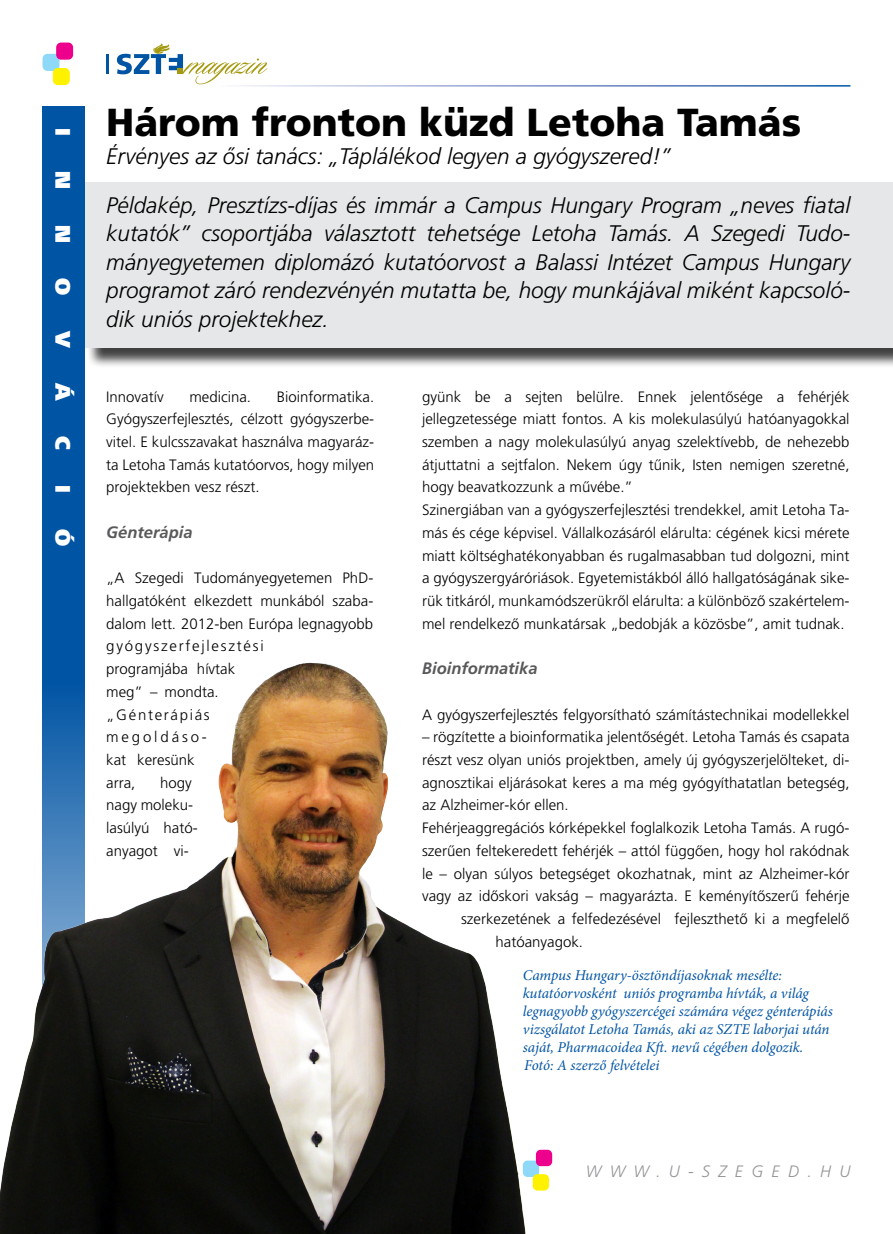
<style>
.page{position:relative;width:893px;height:1234px;background:#fff}
.page>*{position:absolute;margin:0;border:0;box-sizing:border-box;transform-origin:0 0}
.t1{font:900 39px "Frutiger CE";color:#000}
.t2{font:italic 300 22.5px/28.5px "Frutiger CE";color:#000}
.t3{font:900 21px "Frutiger CE";color:#fff}
.t4{font:italic 700 16.5px "Frutiger CE";color:#58595b}
.t5{font:italic 300 16.5px "Frutiger CE";letter-spacing:.5em;color:#939598}
.t6{font:300 15px/22.6px "Frutiger";color:#000}
.t7{font:italic 15px/18px "Minion Pro";letter-spacing:-.005em;color:#0054a4}
</style>
<div class="page">
<svg style="left:117px;top:43px;width:150px;height:41px"></svg>
<div style="left:43px;top:54px;width:16px;height:17px;background:#8ed8f8;border-radius:5px"></div>
<div style="left:53px;top:68px;width:17px;height:17px;background:#fff200;border-radius:5px"></div>
<div style="left:56px;top:43px;width:17px;height:17px;background:#ec008c;border-radius:5px"></div>
<hr style="left:106px;top:54px;width:2px;height:20px;background:#0054a4">
<div style="left:43px;top:106px;width:42px;height:1127px;background:#0054a4"></div>
<div style="left:86px;top:184px;width:807px;height:184px;background:#000;opacity:.75"></div>
<div style="left:85px;top:182px;width:808px;height:166px;background:#e6e7e8"></div>
<img style="left:0;top:617px;width:553px;height:616px">
<h3 class="t3" style="left:76px;top:128px;width:9px;rotate:90deg">i</h3>
<h3 class="t3" style="left:76px;top:171px;width:124px;rotate:90deg">nno</h3>
<h3 class="t3" style="left:76px;top:331px;width:19px;rotate:90deg">v</h3>
<h3 class="t3" style="left:76px;top:383px;width:20px;rotate:90deg">á</h3>
<h3 class="t3" style="left:76px;top:436px;width:15px;rotate:90deg">c</h3>
<h3 class="t3" style="left:76px;top:485px;width:9px;rotate:90deg">i</h3>
<h3 class="t3" style="left:76px;top:529px;width:19px;rotate:90deg">ó</h3>
<h1 class="t1" style="left:106px;top:99px;width:696px">Három fronton küzd Letoha Tamás</h1>
<h2 class="t2" style="left:106px;top:132px;width:746px;line-height:48.8px">Érvényes az ősi tanács: „Táplálékod legyen a gyógyszered!”<br>Példakép, Presztízs-díjas és immár a Campus Hungary Program „neves fiatal</h2>
<p class="t2" style="left:106px;top:219px;width:746px;text-align:justify">kutatók” csoportjába választott tehetsége Letoha Tamás. A Szegedi Tudo&shy;mányegyetemen diplomázó kutatóorvost a Balassi Intézet Campus Hungary programot záró rendezvényén mutatta be, hogy munkájával miként kapcsoló&shy;dik uniós projektekhez.</p>
<p class="t6" style="left:106px;top:385px;width:269px;text-align:justify;text-indent:170px">Bioinformatika.<br>Gyógyszerfejlesztés, célzott gyógyszerbe&shy;vitel. E kulcsszavakat használva magyaráz&shy;ta Letoha Tamás kutatóorvos, hogy milyen projektekben vesz részt.</p>
<p class="t4" style="left:106px;top:522px;width:88px">Génterápia</p>
<p class="t6" style="left:106px;top:566px;width:268px">„A Szegedi Tudományegyetemen PhD&shy;hallgatóként elkezdett munkából szaba&shy;dalom lett. 2012-ben Európa legnagyobb gyógyszerfejlesztési<br>programjába hívtak<br>meg” – mondta.<br>„Génterápiás<br>megoldáso-<br>kat keresünk<br>arra,</p>
<p class="t6" style="left:106px;top:385px;width:59px">Innovatív</p>
<p class="t6" style="left:189px;top:385px;width:63px">medicina.</p>
<p class="t6" style="left:106px;top:771px;width:93px;text-indent:54px">hogy nagy moleku&shy;lasúlyú ható&shy;anyagot vi-</p>
<p class="t6" style="left:422px;top:385px;width:429px">gyünk be a sejten belülre. Ennek jelentősége a fehérjék jellegzetessége miatt fontos. A kis molekulasúlyú hatóanyagokkal szemben a nagy molekulasúlyú anyag szelektívebb, de nehezebb átjuttatni a sejtfalon. Nekem úgy tűnik, Isten nemigen szeretné, hogy beavatkozzunk a művébe.”<br>Szinergiában van a gyógyszerfejlesztési trendekkel, amit Letoha Ta&shy;más és cége képvisel. Vállalkozásáról elárulta: cégének kicsi mérete miatt költséghatékonyabban és rugalmasabban tud dolgozni, mint a gyógyszergyáróriások. Egyetemistákból álló hallgatóságának sike&shy;rük titkáról, munkamódszerükről elárulta: a különböző szakértelem&shy;mel rendelkező munkatársak „bedobják a közösbe”, amit tudnak.</p>
<p class="t4" style="left:422px;top:658px;width:117px">Bioinformatika</p>
<p class="t6" style="left:422px;top:703px;width:429px">A gyógyszerfejlesztés felgyorsítható számítástechnikai modellekkel</p>
<p class="t6" style="left:422px;top:725px;width:429px">– rögzítette a bioinformatika jelentőségét. Letoha Tamás és csapata</p>
<p class="t6" style="left:422px;top:748px;width:429px">részt vesz olyan uniós projektben, amely új gyógyszerjelölteket, di-</p>
<p class="t6" style="left:422px;top:771px;width:429px">agnosztikai eljárásokat keres a ma még gyógyíthatatlan betegség,</p>
<p class="t6" style="left:422px;top:793px;width:148px">az Alzheimer-kór ellen.</p>
<p class="t6" style="left:422px;top:816px;width:429px">Fehérjeaggregációs kórképekkel foglalkozik Letoha Tamás. A rugó-</p>
<p class="t6" style="left:422px;top:839px;width:429px">szerűen feltekeredett fehérjék – attól függően, hogy hol rakódnak</p>
<p class="t6" style="left:422px;top:861px;width:429px">le – olyan súlyos betegséget okozhatnak, mint az Alzheimer-kór</p>
<p class="t6" style="left:422px;top:884px;width:429px">vagy az időskori vakság – magyarázta. E keményítőszerű fehérje</p>
<p class="t6" style="left:461px;top:907px;width:390px">szerkezetének a felfedezésével fejleszthető ki a megfelelő</p>
<p class="t6" style="left:496px;top:929px;width:89px">hatóanyagok.</p>
<p class="t7" style="left:523px;top:966px;width:311px">Campus Hungary-ösztöndíjasoknak mesélte: kutatóorvosként uniós programba hívták, a világ legnagyobb gyógyszercégei számára végez génterápiás vizsgálatot Letoha Tamás, aki az SZTE laborjai után saját, Pharmacoidea Kft. nevű cégében dolgozik.<br>Fotó: A szerző felvételei</p>
<p class="t5" style="left:586px;top:1160px;width:266px">www.u-szeged.hu</p>
</div>
